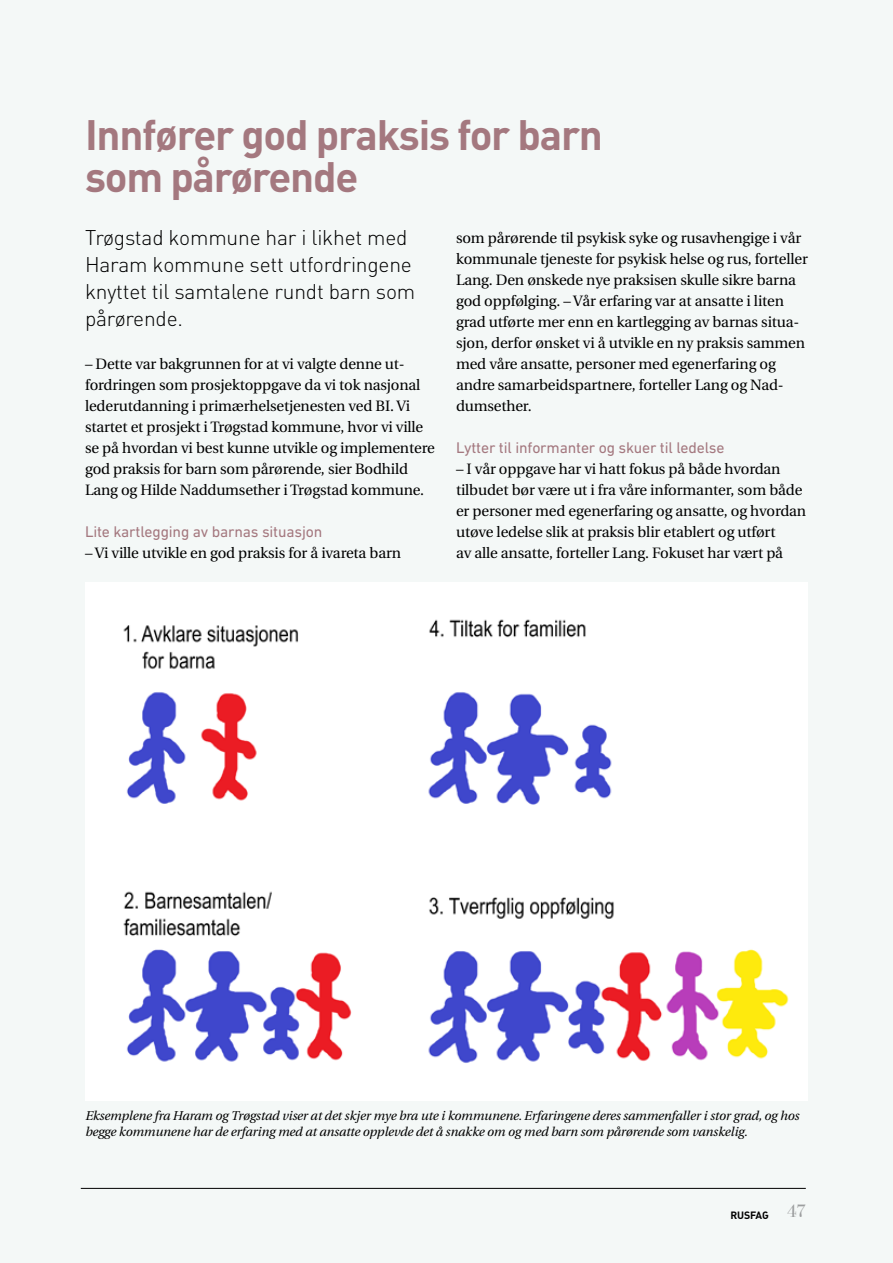
<style>
.page{position:relative;width:893px;height:1263px;background:#f4f8f7}
.page>*{position:absolute;margin:0;border:0;box-sizing:border-box;transform-origin:0 0}
.t1{font:700 42px/42px "DIN";letter-spacing:-.03em;color:#a4787f}
.t2{font:300 21px/27px "DIN";letter-spacing:-.01em;color:#000}
.t3{font:15.75px "DIN Next LT Pro";letter-spacing:-.01em;color:#a4787f}
.t4{font:15px/21px "Utopia";letter-spacing:-.01em;color:#000}
.t5{font:italic 12.75px/16.5px "Utopia";letter-spacing:-.01em;color:#000}
.t6{font:10.5px "DIN Bold Alternate";letter-spacing:-.01em;color:#000}
</style>
<div class="page">
<div style="left:85px;top:583px;width:723px;height:518px;background:#fff"></div>
<img style="left:123px;top:619px;width:666px;height:444px">
<hr style="left:81px;top:1188px;width:725px;height:1px;background:#000">
<h1 class="t1" style="left:85px;top:112px;width:519px">Innfører god praksis for barn som pårørende</h1>
<h2 class="t2" style="left:85px;top:224px;width:332px">Trøgstad kommune har i likhet med<br>Haram kommune sett utfordringene knyttet til samtalene rundt barn som pårørende.</h2>
<p class="t4" style="left:85px;top:354px;width:351px">– Dette var bakgrunnen for at vi valgte denne ut&shy;fordringen som prosjektoppgave da vi tok nasjonal lederutdanning i primærhelsetjenesten ved BI. Vi startet et prosjekt i Trøgstad kommune, hvor vi ville se på hvordan vi best kunne utvikle og implementere god praksis for barn som pårørende, sier Bodhild Lang og Hilde Naddumsether i Trøgstad kommune.</p>
<p class="t3" style="left:85px;top:523px;width:239px">Lite kartlegging av barnas situasjon</p>
<p class="t4" style="left:85px;top:543px;width:318px">– Vi ville utvikle en god praksis for å ivareta barn</p>
<p class="t4" style="left:456px;top:228px;width:353px">som pårørende til psykisk syke og rusavhengige i vår kommunale tjeneste for psykisk helse og rus, forteller Lang. Den ønskede nye praksisen skulle sikre barna god oppfølging. – Vår erfaring var at ansatte i liten grad utførte mer enn en kartlegging av barnas situa&shy;sjon, derfor ønsket vi å utvikle en ny praksis sammen med våre ansatte, personer med egenerfaring og andre samarbeidspartnere, forteller Lang og Nad&shy;dumsether.</p>
<p class="t3" style="left:456px;top:439px;width:270px">Lytter til informanter og skuer til ledelse</p>
<p class="t4" style="left:456px;top:459px;width:352px">– I vår oppgave har vi hatt fokus på både hvordan tilbudet bør være ut i fra våre informanter, som både er personer med egenerfaring og ansatte, og hvordan utøve ledelse slik at praksis blir etablert og utført<br>av alle ansatte, forteller Lang. Fokuset har vært på</p>
<p class="t5" style="left:85px;top:1107px;width:716px">Eksemplene fra Haram og Trøgstad viser at det skjer mye bra ute i kommunene. Erfaringene deres sammenfaller i stor grad, og hos begge kommunene har de erfaring med at ansatte opplevde det å snakke om og med barn som pårørende som vanskelig.</p>
<p class="t6" style="left:730px;top:1208px;width:77px">RUSFAG <sup>47</sup></p>
</div>
